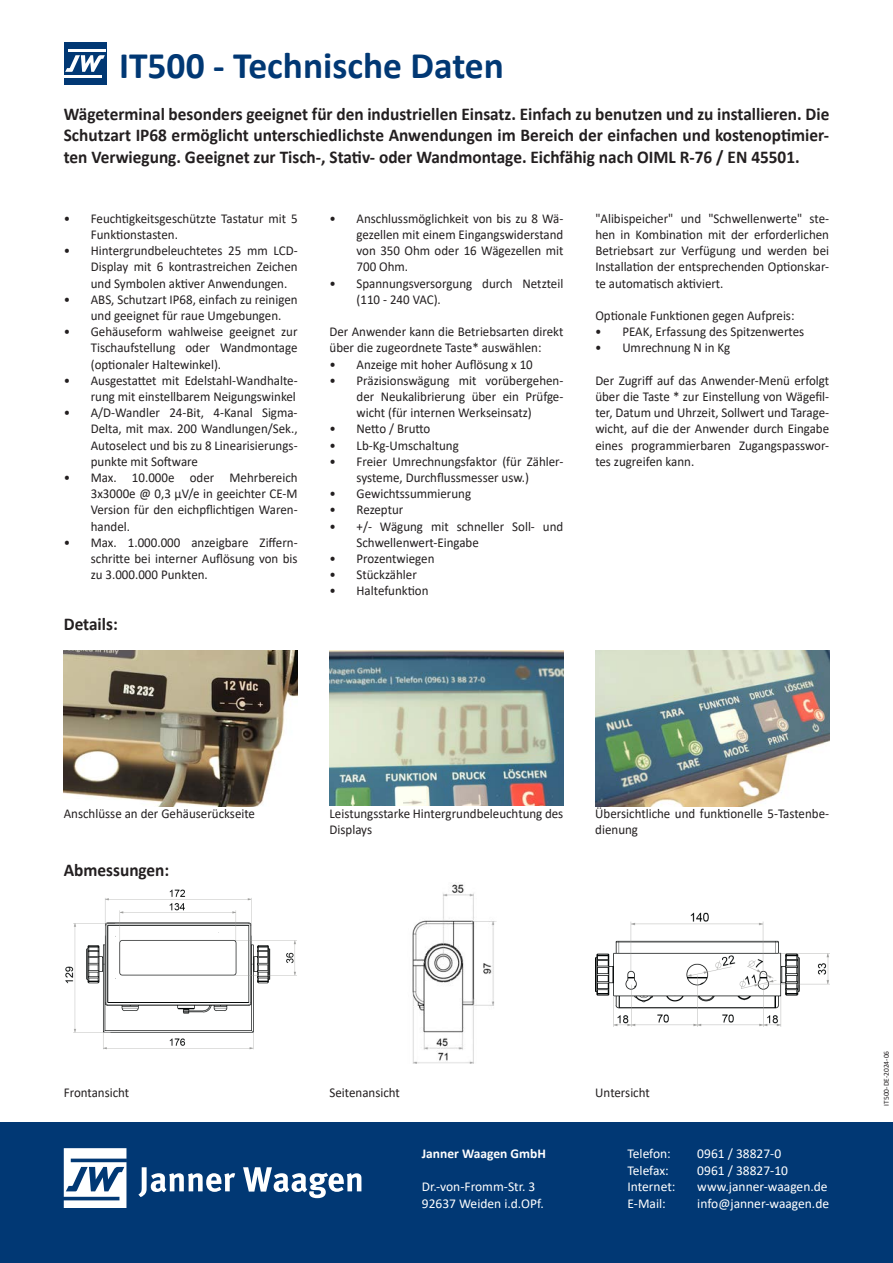
<style>
.page{position:relative;width:893px;height:1263px;background:#fff}
.page>*{position:absolute;margin:0;border:0;box-sizing:border-box;transform-origin:0 0}
.t1{font:700 37.5px "Calibri";color:#013874}
.Standard_Fließtext_9{font:700 18px/21.6px "Calibri";color:#231f20;text-align:justify;scale:.96 1}
.Standard_Fließtext_9-2{font:13.5px/16.2px "Calibri";color:#231f20;text-align:justify;scale:.96 1}
.t2{font:13.5px "Calibri";color:#fff}
.t3{font:700 13.5px "Calibri";color:#fff}
.t4{font:7.5px "Calibri";color:#231f20}
</style>
<div class="page">
<div style="left:64px;top:43px;width:42px;height:42px;background:#013874"></div>
<hr style="left:69px;top:50px;width:37px;height:2px;background:#fff">
<hr style="left:64px;top:75px;width:38px;height:3px;background:#fff">
<svg style="left:65px;top:55px;width:40px;height:17px"></svg>
<div style="left:0;top:1123px;width:893px;height:140px;background:#013874"></div>
<svg style="left:64px;top:1148px;width:62px;height:60px"></svg>
<svg style="left:243px;top:1167px;width:118px;height:31px"></svg>
<svg style="left:138px;top:1167px;width:97px;height:30px"></svg>
<img style="left:65px;top:889px;width:232px;height:160px">
<img style="left:64px;top:651px;width:234px;height:155px">
<img style="left:595px;top:912px;width:234px;height:115px">
<img style="left:330px;top:651px;width:233px;height:154px">
<img style="left:595px;top:651px;width:234px;height:156px">
<img style="left:412px;top:884px;width:85px;height:179px">
<p class="t1" style="left:119px;top:39px;width:386px">IT500 - Technische Daten</p>
<p class="Standard_Fließtext_9" style="left:64px;top:103px;width:799px">Wägeterminal besonders geeignet für den industriellen Einsatz. Einfach zu benutzen und zu installieren. Die Schutzart IP68 ermöglicht unterschiedlichste Anwendungen im Bereich der einfachen und kostenoptimier&shy;ten Verwiegung. Geeignet zur Tisch-, Stativ- oder Wandmontage. Eichfähig nach OIML R-76 / EN 45501.</p>
<p class="Standard_Fließtext_9-2" style="left:91px;top:210px;width:217px;text-indent:-27px">• Feuchtigkeitsgeschützte Tastatur mit 5<br>Funktionstasten.</p>
<p class="Standard_Fließtext_9-2" style="left:91px;top:242px;width:217px;text-indent:-27px">• Hintergrundbeleuchtetes 25 mm LCD-Display mit 6 kontrastreichen Zeichen und Symbolen aktiver Anwendungen.</p>
<p class="Standard_Fließtext_9-2" style="left:91px;top:291px;width:217px;text-indent:-27px">• ABS, Schutzart IP68, einfach zu reinigen und geeignet für raue Umgebungen.</p>
<p class="Standard_Fließtext_9-2" style="left:91px;top:323px;width:217px;text-indent:-27px">• Gehäuseform wahlweise geeignet zur Tischaufstellung oder Wandmontage (optionaler Haltewinkel).</p>
<p class="Standard_Fließtext_9-2" style="left:64px;top:372px;width:245px;text-align:right">• Ausgestattet mit Edelstahl-Wandhalte&shy;rung mit einstellbarem Neigungswinkel</p>
<p class="Standard_Fließtext_9-2" style="left:91px;top:404px;width:217px;text-indent:-27px">• A/D-Wandler 24-Bit, 4-Kanal Sigma-Delta, mit max. 200 Wandlungen/Sek., Autoselect und bis zu 8 Linearisierungs&shy;punkte mit Software</p>
<p class="Standard_Fließtext_9-2" style="left:91px;top:469px;width:217px;text-indent:-27px">• Max. 10.000e oder Mehrbereich 3x3000e @ 0,3 µV/e in geeichter CE-M Version für den eichpflichtigen Waren&shy;handel.</p>
<p class="Standard_Fließtext_9-2" style="left:91px;top:534px;width:217px;text-indent:-27px">• Max. 1.000.000 anzeigbare Ziffern&shy;schritte bei interner Auflösung von bis zu 3.000.000 Punkten.</p>
<p class="Standard_Fließtext_9" style="left:64px;top:613px;width:58px">Details:</p>
<p class="Standard_Fließtext_9-2" style="left:357px;top:210px;width:217px;text-indent:-27px">• Anschlussmöglichkeit von bis zu 8 Wä&shy;gezellen mit einem Eingangswiderstand von 350 Ohm oder 16 Wägezellen mit 700 Ohm.</p>
<p class="Standard_Fließtext_9-2" style="left:357px;top:275px;width:217px;text-indent:-27px">• Spannungsversorgung durch Netzteil (110 - 240 VAC).</p>
<p class="Standard_Fließtext_9-2" style="left:330px;top:323px;width:245px">Der Anwender kann die Betriebsarten direkt über die zugeordnete Taste* auswählen:</p>
<p class="Standard_Fließtext_9-2" style="left:330px;top:356px;width:213px">• Anzeige mit hoher Auflösung x 10</p>
<p class="Standard_Fließtext_9-2" style="left:357px;top:372px;width:217px;text-indent:-27px">• Präzisionswägung mit vorübergehen&shy;der Neukalibrierung über ein Prüfge&shy;wicht (für internen Werkseinsatz)</p>
<p class="Standard_Fließtext_9-2" style="left:330px;top:420px;width:107px">• Netto / Brutto</p>
<p class="Standard_Fließtext_9-2" style="left:330px;top:437px;width:136px">• Lb-Kg-Umschaltung</p>
<p class="Standard_Fließtext_9-2" style="left:330px;top:453px;width:245px;text-align:center">• Freier Umrechnungsfaktor (für Zähler&shy;systeme, Durchflussmesser usw.)</p>
<p class="Standard_Fließtext_9-2" style="left:330px;top:485px;width:149px">• Gewichtssummierung</p>
<p class="Standard_Fließtext_9-2" style="left:330px;top:501px;width:78px">• Rezeptur</p>
<p class="Standard_Fließtext_9-2" style="left:357px;top:518px;width:217px;text-indent:-27px">• +/- Wägung mit schneller Soll- und<br>Schwellenwert-Eingabe</p>
<p class="Standard_Fließtext_9-2" style="left:330px;top:550px;width:111px">• Prozentwiegen</p>
<p class="Standard_Fließtext_9-2" style="left:330px;top:566px;width:92px">• Stückzähler</p>
<p class="Standard_Fließtext_9-2" style="left:330px;top:582px;width:105px">• Haltefunktion</p>
<p class="Standard_Fließtext_9-2" style="left:595px;top:210px;width:245px">"Alibispeicher" und "Schwellenwerte" ste&shy;hen in Kombination mit der erforderlichen Betriebsart zur Verfügung und werden bei Installation der entsprechenden Optionskar&shy;te automatisch aktiviert.</p>
<p class="Standard_Fließtext_9-2" style="left:595px;top:307px;width:209px">Optionale Funktionen gegen Aufpreis:</p>
<p class="Standard_Fließtext_9-2" style="left:595px;top:323px;width:219px">• PEAK, Erfassung des Spitzenwertes</p>
<p class="Standard_Fließtext_9-2" style="left:595px;top:339px;width:142px">• Umrechnung N in Kg</p>
<p class="Standard_Fließtext_9-2" style="left:595px;top:372px;width:245px">Der Zugriff auf das Anwender-Menü erfolgt über die Taste * zur Einstellung von Wägefil&shy;ter, Datum und Uhrzeit, Sollwert und Tarage&shy;wicht, auf die der Anwender durch Eingabe eines programmierbaren Zugangspasswor&shy;tes zugreifen kann.</p>
<p class="Standard_Fließtext_9-2" style="left:64px;top:805px;width:201px">Anschlüsse an der Gehäuserückseite</p>
<p class="Standard_Fließtext_9" style="left:64px;top:859px;width:111px">Abmessungen:</p>
<p class="Standard_Fließtext_9-2" style="left:64px;top:1084px;width:70px">Frontansicht</p>
<p class="Standard_Fließtext_9-2" style="left:330px;top:805px;width:245px">Leistungsstarke Hintergrundbeleuchtung des<br>Displays</p>
<p class="Standard_Fließtext_9-2" style="left:595px;top:805px;width:245px">Übersichtliche und funktionelle 5-Tastenbe&shy;dienung</p>
<p class="Standard_Fließtext_9-2" style="left:330px;top:1084px;width:75px">Seitenansicht</p>
<p class="t3" style="left:422px;top:1144px;width:126px">Janner Waagen GmbH</p>
<p class="t2" style="left:422px;top:1177px;width:115px">Dr.-von-Fromm-Str. 3</p>
<p class="t2" style="left:422px;top:1194px;width:124px">92637 Weiden i.d.OPf.</p>
<p class="Standard_Fließtext_9-2" style="left:595px;top:1084px;width:58px">Untersicht</p>
<p class="t2" style="left:627px;top:1144px;width:45px">Telefon:</p>
<p class="t2" style="left:627px;top:1161px;width:43px">Telefax:</p>
<p class="t2" style="left:627px;top:1177px;width:50px">Internet:</p>
<p class="t2" style="left:627px;top:1194px;width:40px">E-Mail:</p>
<p class="t2" style="left:697px;top:1144px;width:85px">0961 / 38827-0</p>
<p class="t2" style="left:697px;top:1161px;width:92px">0961 / 38827-10</p>
<p class="t2" style="left:697px;top:1177px;width:132px">www.janner-waagen.de</p>
<p class="t2" style="left:697px;top:1194px;width:133px">info@janner-waagen.de</p>
<p class="t4" style="left:881px;top:1106px;width:56px;rotate:-90deg">IT500-DE-2024-06</p>
</div>
